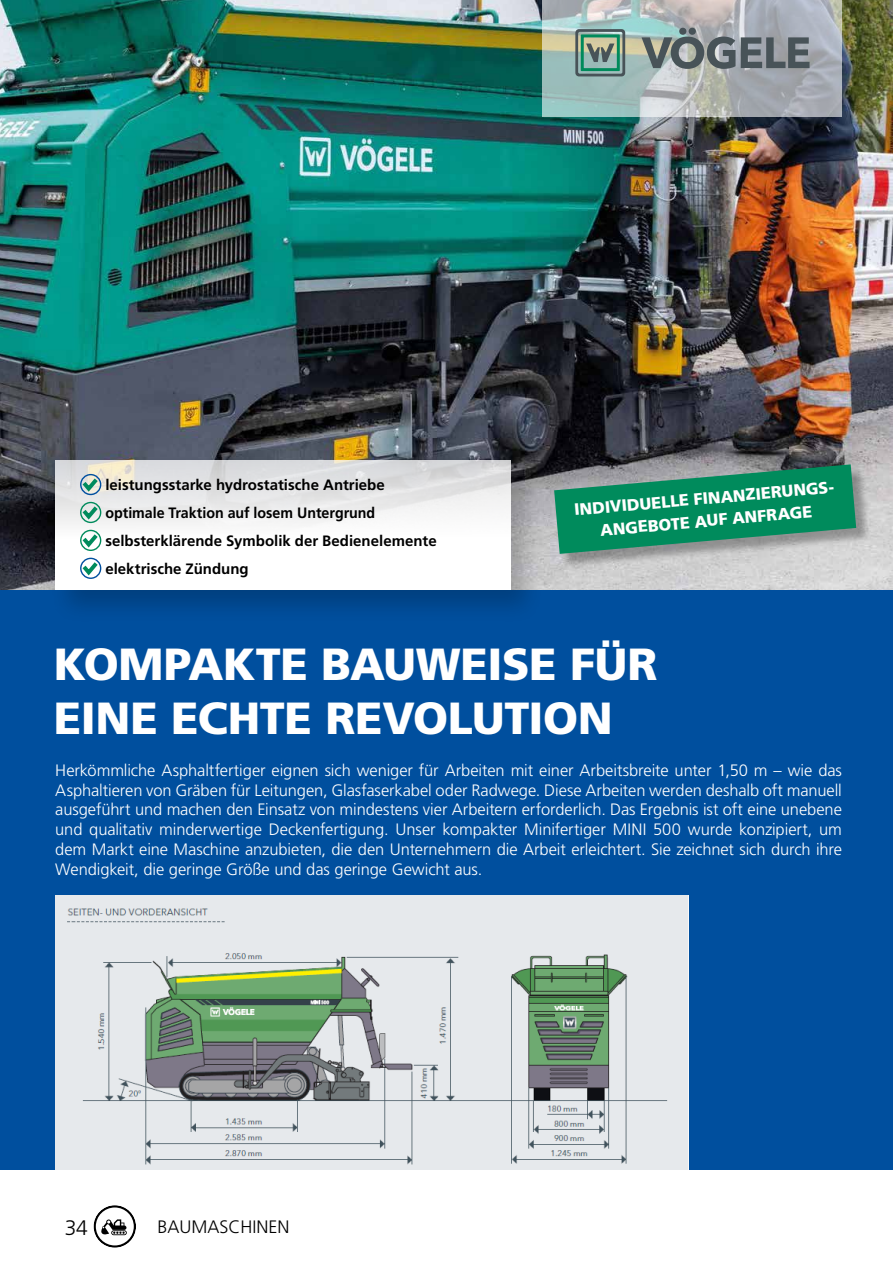
<style>
.page{position:relative;width:893px;height:1263px;background:#fff}
.page>*{position:absolute;margin:0;border:0;box-sizing:border-box;transform-origin:0 0}
.t1{font:900 45px/54px "Frutiger LT Std";letter-spacing:-.01em;color:#fff}
.t2{font:300 21px "Frutiger LT Std";color:#000}
.t3{font:300 18px "Frutiger LT Std";color:#000}
.t4{font:300 16.5px/19.8px "Frutiger LT Std";letter-spacing:-.005em;color:#fff;text-align:justify}
.t5{font:900 16.5px/22.5px "Frutiger LT Std";color:#fff;text-align:center}
.t6{font:700 15px/27.9px "Frutiger LT Std";color:#000}
</style>
<div class="page">
<svg style="left:94px;top:1205px;width:42px;height:43px"></svg>
<div style="left:0;top:0;width:893px;height:1169px;background:#004f9e"></div>
<img style="left:0;top:0;width:893px;height:590px">
<div style="left:50px;top:455px;width:494px;height:169px;background:#000;opacity:.2"></div>
<div style="left:55px;top:460px;width:455px;height:130px;background:linear-gradient(to bottom,#dcdcdc,#fff)"></div>
<div style="left:556px;top:466px;width:315px;height:102px;background:#000;opacity:.3"></div>
<svg style="left:554px;top:464px;width:302px;height:90px;background:#2f9070"></svg>
<svg style="left:79px;top:474px;width:23px;height:21px"></svg>
<svg style="left:79px;top:502px;width:23px;height:21px"></svg>
<svg style="left:79px;top:530px;width:23px;height:21px"></svg>
<div style="left:80px;top:558px;width:21px;height:21px;border:1px solid #004f9f;border-radius:50%"></div>
<svg style="left:79px;top:558px;width:23px;height:20px"></svg>
<svg style="left:543px;top:0;width:299px;height:117px;background:#aeb9ba"></svg>
<svg style="left:641px;top:28px;width:168px;height:41px;background:#818b8e"></svg>
<svg style="left:575px;top:29px;width:50px;height:47px;background:#739686"></svg>
<img style="left:55px;top:895px;width:633px;height:274px">
<p class="t6" style="left:105px;top:471px;width:333px">leistungsstarke hydrostatische Antriebe optimale Traktion auf losem Untergrund selbsterklärende Symbolik der Bedienelemente elektrische Zündung</p>
<p class="t5" style="left:573px;top:498px;width:265px;rotate:-5deg">INDIVIDUELLE FINANZIERUNGS-<br>ANGEBOTE AUF ANFRAGE</p>
<h1 class="t1" style="left:54px;top:637px;width:605px">KOMPAKTE BAUWEISE FÜR<br>EINE ECHTE REVOLUTION</h1>
<p class="t4" style="left:55px;top:760px;width:788px">Herkömmliche Asphaltfertiger eignen sich weniger für Arbeiten mit einer Arbeitsbreite unter 1,50 m – wie das Asphaltieren von Gräben für Leitungen, Glasfaserkabel oder Radwege. Diese Arbeiten werden deshalb oft manuell ausgeführt und machen den Einsatz von mindestens vier Arbeitern erforderlich. Das Ergebnis ist oft eine unebene und qualitativ minderwertige Deckenfertigung. Unser kompakter Minifertiger MINI 500 wurde konzipiert, um dem Markt eine Maschine anzubieten, die den Unternehmern die Arbeit erleichtert. Sie zeichnet sich durch ihre Wendigkeit, die geringe Größe und das geringe Gewicht aus.</p>
<p class="t2" style="left:65px;top:1216px;width:25px">34</p>
<p class="t3" style="left:157px;top:1217px;width:134px">BAUMASCHINEN</p>
</div>
